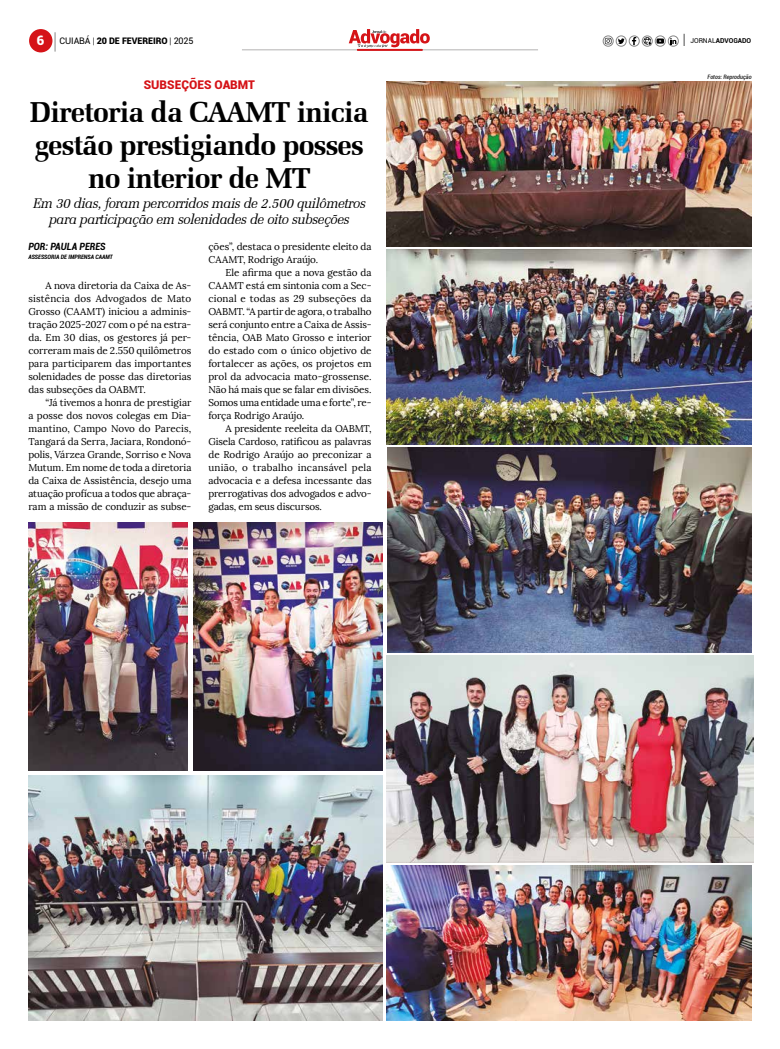
<style>
.page{position:relative;width:780px;height:1049px;background:#fff}
.page>*{position:absolute;margin:0;border:0;box-sizing:border-box;transform-origin:0 0}
.t1{font:700 28.9px/32.9px "Zapf Elliptical 711 BT";letter-spacing:-.03em;color:#000;text-align:center}
.t2{font:italic 14px/16px "Zapf Elliptical 711 BT";letter-spacing:-.03em;color:#000;text-align:center}
.t3{font:900 12px "Roboto";color:#d51317}
.t4{font:italic 700 condensed 10px "Roboto";color:#000}
.t5{font:9.9px/13px "Lora";letter-spacing:-.01em;color:#000;text-align:justify}
.t6{font:900 9px "Roboto";letter-spacing:-.01em;color:#000}
.t7{font:700 6.7px "Roboto";color:#000}
.t8{font:italic 700 condensed 6px "Roboto";color:#000}
.t9{font:italic condensed 6px "Roboto";color:#000}
.s1{font-size:13px;color:#fff}
.s2{font-weight:400}
.s3{font-weight:300}
.s4{font-weight:400;font-size:14.2px}
</style>
<div class="page">
<hr style="left:242px;top:50px;width:296px;height:1px;background:#b3b2b2">
<div style="left:29px;top:29px;width:23px;height:23px;background:#d51317;border-radius:50%"></div>
<svg style="left:55px;top:32px;width:1px;height:20px"></svg>
<div style="left:357px;top:49px;width:66px;height:2px;border:1px solid #d51317"></div>
<svg style="left:632px;top:38px;width:4px;height:7px"></svg>
<div style="left:628px;top:36px;width:11px;height:11px;border:1px solid #878787;border-radius:5px"></div>
<div style="left:641px;top:36px;width:11px;height:11px;border:1px solid #878787;border-radius:5px"></div>
<div style="left:615px;top:36px;width:11px;height:11px;border:1px solid #878787;border-radius:5px"></div>
<svg style="left:618px;top:38px;width:6px;height:6px"></svg>
<div style="left:602px;top:36px;width:11px;height:11px;border:1px solid #878787;border-radius:5px"></div>
<svg style="left:605px;top:38px;width:6px;height:6px"></svg>
<div style="left:654px;top:36px;width:11px;height:11px;border:1px solid #878787;border-radius:5px"></div>
<svg style="left:643px;top:37px;width:21px;height:9px"></svg>
<div style="left:668px;top:36px;width:10px;height:11px;border:1px solid #878787;border-radius:5px"></div>
<svg style="left:670px;top:38px;width:6px;height:6px"></svg>
<svg style="left:349px;top:29px;width:81px;height:19px"></svg>
<img style="left:387px;top:81px;width:364px;height:165px">
<img style="left:28px;top:523px;width:159px;height:247px">
<img style="left:387px;top:250px;width:364px;height:195px">
<img style="left:387px;top:448px;width:364px;height:205px">
<img style="left:387px;top:655px;width:366px;height:207px">
<img style="left:28px;top:775px;width:354px;height:245px">
<img style="left:193px;top:523px;width:190px;height:247px">
<img style="left:387px;top:865px;width:364px;height:155px">
<p class="t6" style="left:37px;top:34px;width:158px"><span class="s1">6</span> <span class="s2">CUIABÁ</span> <span class="s3">|</span> 20 DE FEVEREIRO <span class="s3">|</span> <span class="s2">2025</span></p>
<p class="t7" style="left:683px;top:36px;width:69px"><span class="s4">|</span> <span class="s2">JORNAL</span>ADVOGADO</p>
<p class="t9" style="left:707px;top:73px;width:46px">Fotos: Reprodução</p>
<h1 class="t1" style="left:30px;top:95px;width:340px">Diretoria da CAAMT inicia gestão prestigiando posses no interior de MT</h1>
<h2 class="t2" style="left:33px;top:195px;width:334px">Em 30 dias, foram percorridos mais de 2.500 quilômetros para participação em solenidades de oito subseções</h2>
<p class="t3" style="left:144px;top:77px;width:113px">SUBSEÇÕES OABMT</p>
<p class="t4" style="left:28px;top:239px;width:79px">POR: PAULA PERES</p>
<p class="t8" style="left:28px;top:252px;width:86px">ASSESSORIA DE IMPRENSA CAAMT</p>
<p class="t5" style="left:28px;top:279px;width:165px;text-indent:17px">A nova diretoria da Caixa de As&shy;sistência dos Advogados de Mato Grosso (CAAMT) iniciou a adminis&shy;tração 2025-2027 com o pé na estra&shy;da. Em 30 dias, os gestores já per&shy;correram mais de 2.550 quilômetros para participarem das importantes solenidades de posse das diretorias das subseções da OABMT.</p>
<p class="t5" style="left:28px;top:396px;width:165px;text-indent:17px">“Já tivemos a honra de prestigiar a posse dos novos colegas em Dia&shy;mantino, Campo Novo do Parecis, Tangará da Serra, Jaciara, Rondonó&shy;polis, Várzea Grande, Sorriso e Nova Mutum. Em nome de toda a diretoria da Caixa de Assistência, desejo uma atuação profícua a todos que abraça&shy;ram a missão de conduzir as subse-</p>
<p class="t5" style="left:208px;top:240px;width:164px">ções”, destaca o presidente eleito da<br>CAAMT, Rodrigo Araújo.</p>
<p class="t5" style="left:208px;top:266px;width:165px;text-indent:17px">Ele afirma que a nova gestão da CAAMT está em sintonia com a Sec&shy;cional e todas as 29 subseções da OABMT. “A partir de agora, o trabalho será conjunto entre a Caixa de Assis&shy;tência, OAB Mato Grosso e interior do estado com o único objetivo de fortalecer as ações, os projetos em prol da advocacia mato-grossense.<br>Não há mais que se falar em divisões.<br>Somos uma entidade uma e forte”, re&shy;força Rodrigo Araújo.</p>
<p class="t5" style="left:208px;top:422px;width:165px;text-indent:17px">A presidente reeleita da OABMT, Gisela Cardoso, ratificou as palavras de Rodrigo Araújo ao preconizar a união, o trabalho incansável pela advocacia e a defesa incessante das prerrogativas dos advogados e advo&shy;gadas, em seus discursos.</p>
</div>
